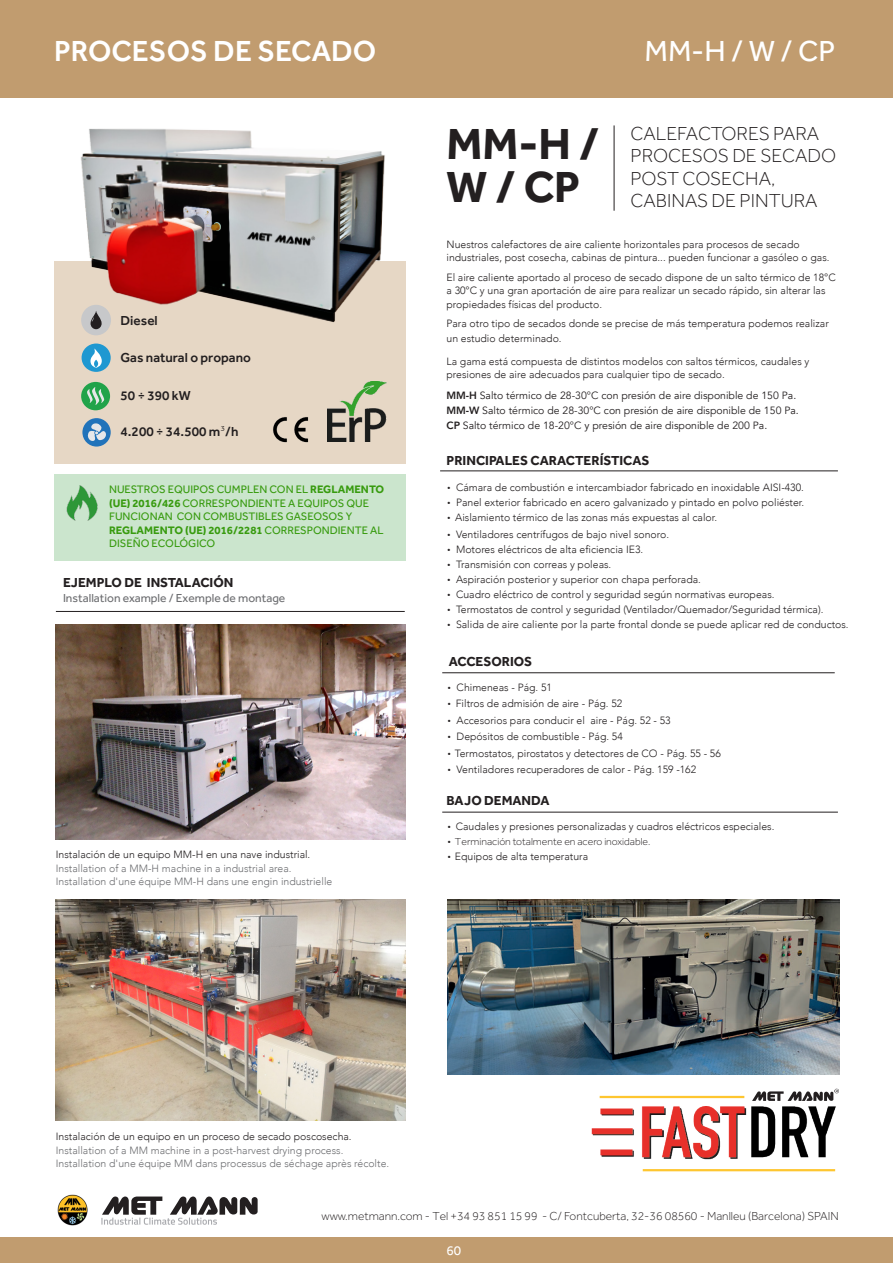
<style>
.page{position:relative;width:893px;height:1263px;background:#fff}
.page>*{position:absolute;margin:0;border:0;box-sizing:border-box;transform-origin:0 0}
.t1{font:700 45px "Effra";color:#231f20}
.t2{font:500 30px "Effra";color:#fff}
.t3{font:30px "Effra";color:#fff}
.t4{font:300 19.5px/22.5px "Effra";color:#231f20}
.t5{font:700 13.5px "Effra";color:#231f20}
.t6{font:500 13.5px "Effra";color:#231f20}
.t7{font:13.5px "Effra";color:#fff}
.t8{font:300 12px "Effra";color:#231f20}
.t9{font:12px "Effra";color:#6c6d70}
.t10{font:11.25px/13.5px "Effra";color:#389b0f}
.t11{font:300 10.5px/13.5px "Avenir";color:#231f20}
.t12{font:300 10.5px "Avenir";color:#6c6d70}
.t13{font:10.5px "Avenir";color:#231f20}
.t14{font:300 10.5px "Effra";color:#231f20}
.s1{font-weight:300}
.s2{font-weight:700}
.s3{font-weight:800}
.s4{font-family:"Effra"}
</style>
<div class="page">
<div style="left:0;top:1238px;width:893px;height:25px;background:#c19c6f"></div>
<div style="left:0;top:0;width:893px;height:98px;background:#c19c6f"></div>
<img style="left:57px;top:1194px;width:31px;height:32px">
<svg style="left:101px;top:1196px;width:157px;height:29px"></svg>
<img style="left:56px;top:625px;width:349px;height:215px">
<hr style="left:614px;top:125px;width:1px;height:86px;background:#231f20">
<div style="left:54px;top:261px;width:351px;height:203px;background:#e6d7c5"></div>
<img style="left:81px;top:128px;width:325px;height:211px">
<img style="left:56px;top:899px;width:349px;height:221px">
<svg style="left:82px;top:418px;width:29px;height:29px"></svg>
<svg style="left:87px;top:423px;width:19px;height:18px"></svg>
<div style="left:81px;top:382px;width:29px;height:28px;background:#21a34a;border-radius:50%"></div>
<svg style="left:87px;top:387px;width:17px;height:18px"></svg>
<div style="left:82px;top:343px;width:29px;height:29px;background:#1f98d1;border-radius:50%"></div>
<svg style="left:90px;top:348px;width:12px;height:20px"></svg>
<div style="left:81px;top:305px;width:30px;height:30px;background:#c7c8ca;border-radius:50%"></div>
<svg style="left:91px;top:311px;width:11px;height:18px"></svg>
<hr style="left:442px;top:812px;width:396px;height:1px;background:#231f20">
<div style="left:54px;top:474px;width:351px;height:86px;background:#cbe5cd"></div>
<img style="left:66px;top:486px;width:32px;height:34px">
<img style="left:273px;top:417px;width:36px;height:26px">
<hr style="left:440px;top:471px;width:398px;height:1px;background:#231f20">
<hr style="left:442px;top:672px;width:393px;height:1px;background:#231f20">
<img style="left:328px;top:382px;width:58px;height:60px">
<hr style="left:56px;top:611px;width:349px;height:1px;background:#231f20">
<svg style="left:752px;top:1089px;width:87px;height:12px"></svg>
<img style="left:448px;top:899px;width:392px;height:175px">
<hr style="left:600px;top:1096px;width:144px;height:2px;background:#fec630">
<hr style="left:643px;top:1169px;width:192px;height:2px;background:#fec630">
<img style="left:591px;top:1106px;width:245px;height:54px">
<p class="t2" style="left:54px;top:33px;width:324px">PROCESOS DE SECADO</p>
<p class="t6" style="left:121px;top:312px;width:39px">Diesel</p>
<p class="t6" style="left:121px;top:350px;width:132px">Gas natural o propano</p>
<p class="t6" style="left:121px;top:388px;width:72px">50 ÷ 390 kW</p>
<p class="t6" style="left:121px;top:423px;width:119px">4.200 ÷ 34.500 m<span class="s1">3</span>/h</p>
<p class="t10" style="left:109px;top:483px;width:277px">NUESTROS EQUIPOS CUMPLEN CON EL <span class="s2">REGLAMENTO (UE) 2016/426</span> CORRESPONDIENTE A EQUIPOS QUE FUNCIONAN CON COMBUSTIBLES GASEOSOS Y <span class="s2">REGLAMENTO (UE) 2016/2281</span> CORRESPONDIENTE AL DISEÑO ECOLÓGICO</p>
<p class="t5" style="left:63px;top:574px;width:172px">EJEMPLO DE INSTALACIÓN</p>
<p class="t9" style="left:63px;top:591px;width:224px">Installation example / Exemple de montage</p>
<p class="t11" style="left:56px;top:848px;width:256px">Instalación de un equipo MM-H en una nave industrial.</p>
<p class="t12" style="left:56px;top:862px;width:237px">Installation of a MM-H machine in a industrial area.</p>
<p class="t12" style="left:56px;top:875px;width:278px">Installation d'une équipe MM-H dans une engin industrielle</p>
<p class="t1" style="left:446px;top:116px;width:154px">MM-H /</p>
<p class="t1" style="left:446px;top:160px;width:135px">W / CP</p>
<p class="t3" style="left:644px;top:33px;width:193px">MM-H / W / CP</p>
<p class="t4" style="left:630px;top:122px;width:207px">CALEFACTORES PARA<br>PROCESOS DE SECADO<br>POST COSECHA,<br>CABINAS DE PINTURA</p>
<p class="t11" style="left:446px;top:237px;width:385px">Nuestros calefactores de aire caliente horizontales para procesos de secado industriales, post cosecha, cabinas de pintura... pueden funcionar a gasóleo o gas.</p>
<p class="t11" style="left:446px;top:270px;width:391px">El aire caliente aportado al proceso de secado dispone de un salto térmico de 18°C a 30°C y una gran aportación de aire para realizar un secado rápido, sin alterar las propiedades físicas del producto.</p>
<p class="t11" style="left:446px;top:316px;width:384px;line-height:15px">Para otro tipo de secados donde se precise de más temperatura podemos realizar un estudio determinado.</p>
<p class="t11" style="left:446px;top:354px;width:364px">La gama está compuesta de distintos modelos con saltos térmicos, caudales y presiones de aire adecuados para cualquier tipo de secado.</p>
<p class="t13" style="left:446px;top:389px;width:351px"><span class="s3">MM-H</span> Salto térmico de 28-30°C con presión de aire disponible de 150 Pa.</p>
<p class="t13" style="left:446px;top:404px;width:354px"><span class="s3">MM-W</span> Salto térmico de 28-30°C con presión de aire disponible de 150 Pa.</p>
<p class="t13" style="left:446px;top:419px;width:322px"><span class="s3">CP</span> Salto térmico de 18-20°C y presión de aire disponible de 200 Pa.</p>
<p class="t5" style="left:447px;top:453px;width:205px">PRINCIPALES CARACTERÍSTICAS</p>
<p class="t11" style="left:447px;top:481px;width:358px"><span class="s4">•</span> Cámara de combustión e intercambiador fabricado en inoxidable AISI-430.</p>
<p class="t11" style="left:447px;top:496px;width:359px"><span class="s4">•</span> Panel exterior fabricado en acero galvanizado y pintado en polvo poliéster.</p>
<p class="t11" style="left:447px;top:511px;width:272px"><span class="s4">•</span> Aislamiento térmico de las zonas más expuestas al calor.</p>
<p class="t11" style="left:447px;top:528px;width:224px"><span class="s4">•</span> Ventiladores centrífugos de bajo nivel sonoro.</p>
<p class="t11" style="left:447px;top:543px;width:198px"><span class="s4">•</span> Motores eléctricos de alta eficiencia IE3.</p>
<p class="t11" style="left:447px;top:558px;width:166px"><span class="s4">•</span> Transmisión con correas y poleas.</p>
<p class="t11" style="left:447px;top:573px;width:255px"><span class="s4">•</span> Aspiración posterior y superior con chapa perforada.</p>
<p class="t11" style="left:447px;top:588px;width:329px"><span class="s4">•</span> Cuadro eléctrico de control y seguridad según normativas europeas.</p>
<p class="t11" style="left:447px;top:603px;width:378px"><span class="s4">•</span> Termostatos de control y seguridad (Ventilador/Quemador/Seguridad térmica).</p>
<p class="t11" style="left:447px;top:618px;width:403px"><span class="s4">•</span> Salida de aire caliente por la parte frontal donde se puede aplicar red de conductos.</p>
<p class="t5" style="left:449px;top:653px;width:85px">ACCESORIOS</p>
<p class="t11" style="left:448px;top:680px;width:106px"><span class="s4">•</span> Chimeneas - Pág. 51</p>
<p class="t11" style="left:448px;top:697px;width:176px"><span class="s4">•</span> Filtros de admisión de aire - Pág. 52</p>
<p class="t11" style="left:448px;top:713px;width:225px"><span class="s4">•</span> Accesorios para conducir el aire - Pág. 52 - 53</p>
<p class="t11" style="left:448px;top:730px;width:177px"><span class="s4">•</span> Depósitos de combustible - Pág. 54</p>
<p class="t11" style="left:448px;top:746px;width:275px"><span class="s4">•</span> Termostatos, pirostatos y detectores de CO - Pág. 55 - 56</p>
<p class="t11" style="left:448px;top:763px;width:250px"><span class="s4">•</span> Ventiladores recuperadores de calor - Pág. 159 -162</p>
<p class="t5" style="left:447px;top:793px;width:105px">BAJO DEMANDA</p>
<p class="t11" style="left:448px;top:819px;width:328px"><span class="s4">•</span> Caudales y presiones personalizadas y cuadros eléctricos especiales.</p>
<p class="t14" style="left:448px;top:835px;width:204px">• Terminación totalmente en acero inoxidable.</p>
<p class="t11" style="left:448px;top:849px;width:142px"><span class="s4">•</span> Equipos de alta temperatura</p>
<p class="t11" style="left:56px;top:1130px;width:297px">Instalación de un equipo en un proceso de secado poscosecha.</p>
<p class="t12" style="left:56px;top:1144px;width:289px">Installation of a MM machine in a post-harvest drying process.</p>
<p class="t12" style="left:56px;top:1157px;width:335px">Installation d'une équipe MM dans processus de séchage après récolte.</p>
<p class="t8" style="left:322px;top:1209px;width:519px">www.metmann.com - Tel +34 93 851 15 99 - C/ Fontcuberta, 32-36 08560 - Manlleu (Barcelona) SPAIN</p>
<p class="t7" style="left:446px;top:1242px;width:16px">60</p>
</div>
